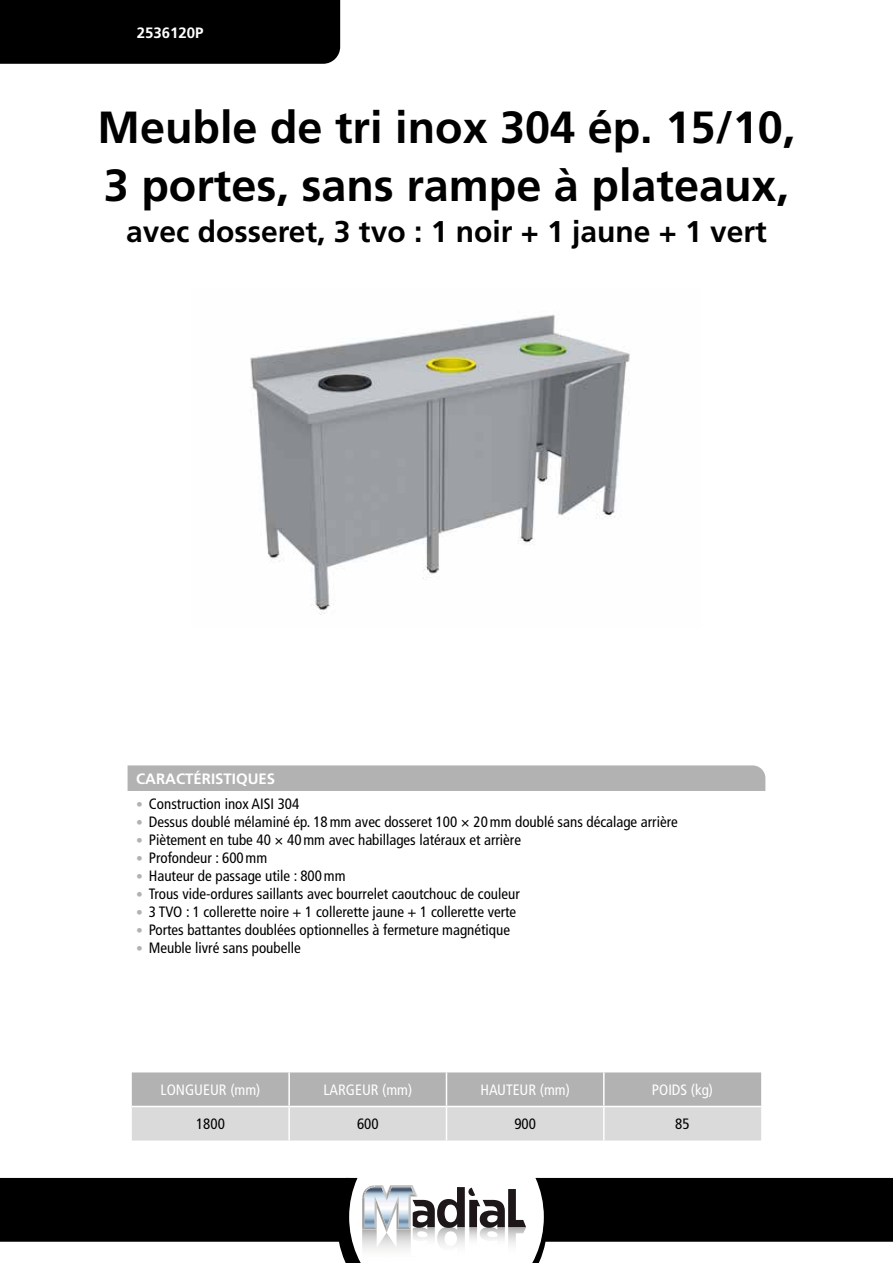
<style>
.page{position:relative;width:893px;height:1263px;background:#fff}
.page>*{position:absolute;margin:0;border:0;box-sizing:border-box;transform-origin:0 0}
.t1{font:700 45px/58.2px "Frutiger LT Std";color:#000}
.t2{font:700 30px "Frutiger LT Std";color:#000}
.t3{font:condensed 15px "Frutiger LT Std";color:#000}
.t4{font:condensed 15px "Frutiger LT Std";color:#fff}
.t5{font:700 15px "Frutiger LT Std";color:#fff}
.s1{font-weight:900;font-stretch:normal;font-size:13.5px;color:#b3b2b2}
</style>
<div class="page">
<div style="left:0;top:1178px;width:893px;height:64px;background:#000"></div>
<svg style="left:337px;top:1178px;width:211px;height:85px"></svg>
<img style="left:250px;top:314px;width:380px;height:301px">
<div style="left:128px;top:765px;width:637px;height:26px;background:#b3b2b2"></div>
<svg style="left:132px;top:1072px;width:629px;height:68px;background:#c7c6c6"></svg>
<hr style="left:288px;top:1072px;width:2px;height:34px;background:#fff">
<hr style="left:446px;top:1072px;width:1px;height:34px;background:#fff">
<hr style="left:603px;top:1072px;width:2px;height:34px;background:#fff">
<hr style="left:132px;top:1106px;width:157px;height:1px;background:#fff">
<hr style="left:289px;top:1106px;width:157px;height:1px;background:#fff">
<hr style="left:288px;top:1107px;width:2px;height:33px;background:#fff">
<hr style="left:446px;top:1106px;width:158px;height:1px;background:#fff">
<hr style="left:446px;top:1107px;width:1px;height:33px;background:#fff">
<hr style="left:604px;top:1106px;width:157px;height:1px;background:#fff">
<hr style="left:603px;top:1107px;width:2px;height:33px;background:#fff">
<div style="left:0;top:0;width:340px;height:64px;background:#000"></div>
<p class="t5" style="left:137px;top:23px;width:68px">2536120P</p>
<h1 class="t1" style="left:98px;top:99px;width:699px">Meuble de tri inox 304 ép. 15/10,<br>3 portes, sans rampe à plateaux,</h1>
<h2 class="t2" style="left:126px;top:214px;width:642px">avec dosseret, 3 tvo : 1 noir + 1 jaune + 1 vert</h2>
<p class="t5" style="left:136px;top:770px;width:141px">CARACTÉRISTIQUES</p>
<p class="t3" style="left:136px;top:795px;width:165px"><span class="s1">•</span> Construction inox AISI 304</p>
<p class="t3" style="left:136px;top:813px;width:543px"><span class="s1">•</span> Dessus doublé mélaminé ép. 18mm avec dosseret 100 × 20mm doublé sans décalage arrière</p>
<p class="t3" style="left:136px;top:831px;width:386px"><span class="s1">•</span> Piètement en tube 40 × 40mm avec habillages latéraux et arrière</p>
<p class="t3" style="left:136px;top:849px;width:133px"><span class="s1">•</span> Profondeur : 600mm</p>
<p class="t3" style="left:136px;top:867px;width:211px"><span class="s1">•</span> Hauteur de passage utile : 800mm</p>
<p class="t3" style="left:136px;top:885px;width:385px"><span class="s1">•</span> Trous vide-ordures saillants avec bourrelet caoutchouc de couleur</p>
<p class="t3" style="left:136px;top:903px;width:382px"><span class="s1">•</span> 3 TVO : 1 collerette noire + 1 collerette jaune + 1 collerette verte</p>
<p class="t3" style="left:136px;top:921px;width:375px"><span class="s1">•</span> Portes battantes doublées optionnelles à fermeture magnétique</p>
<p class="t3" style="left:136px;top:939px;width:166px"><span class="s1">•</span> Meuble livré sans poubelle</p>
<p class="t4" style="left:161px;top:1081px;width:101px">LONGUEUR (mm)</p>
<p class="t4" style="left:323px;top:1081px;width:90px">LARGEUR (mm)</p>
<p class="t4" style="left:480px;top:1081px;width:91px">HAUTEUR (mm)</p>
<p class="t4" style="left:652px;top:1081px;width:63px">POIDS (kg)</p>
<p class="t3" style="left:196px;top:1115px;width:30px">1800</p>
<p class="t3" style="left:357px;top:1115px;width:23px">600</p>
<p class="t3" style="left:514px;top:1115px;width:23px">900</p>
<p class="t3" style="left:675px;top:1115px;width:16px">85</p>
</div>
